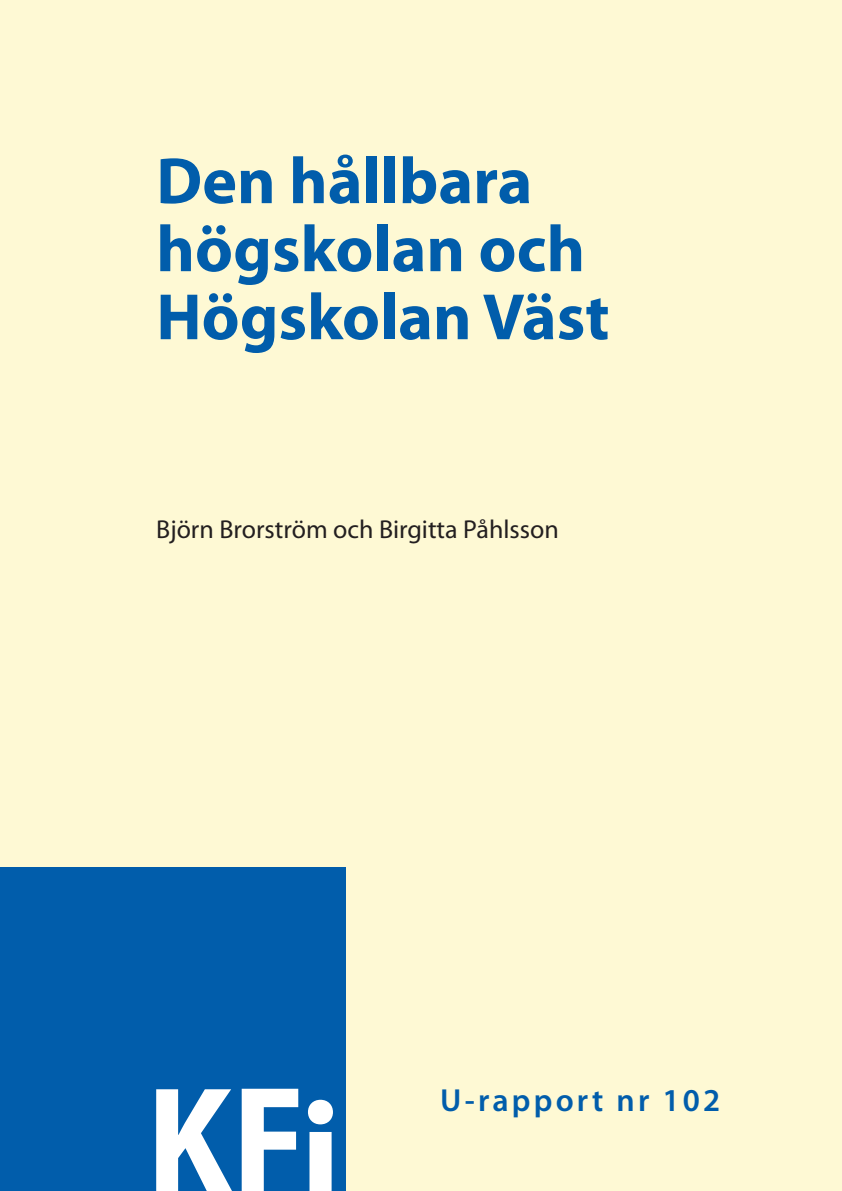
<style>
.page{position:relative;width:842px;height:1191px;background:#fef9d4}
.page>*{position:absolute;margin:0;border:0;box-sizing:border-box;transform-origin:0 0}
.t1{font:700 66px/68px "Myriad Pro";color:#015dab}
.t2{font:600 32px "Myriad Pro";letter-spacing:.1em;color:#015dab}
.t3{font:26px "Myriad Pro";color:#231f20}
</style>
<div class="page">
<div style="left:0;top:867px;width:346px;height:324px;background:#015dab"></div>
<svg style="left:156px;top:1089px;width:76px;height:102px"></svg>
<svg style="left:242px;top:1088px;width:56px;height:103px"></svg>
<svg style="left:308px;top:1099px;width:25px;height:92px"></svg>
<p class="t1" style="left:156px;top:145px;width:455px">Den hållbara högskolan och<br>Högskolan Väst</p>
<p class="t3" style="left:156px;top:513px;width:404px">Björn Brorström och Birgitta Påhlsson</p>
<p class="t2" style="left:440px;top:1079px;width:281px">U-rapport nr 102</p>
</div>
